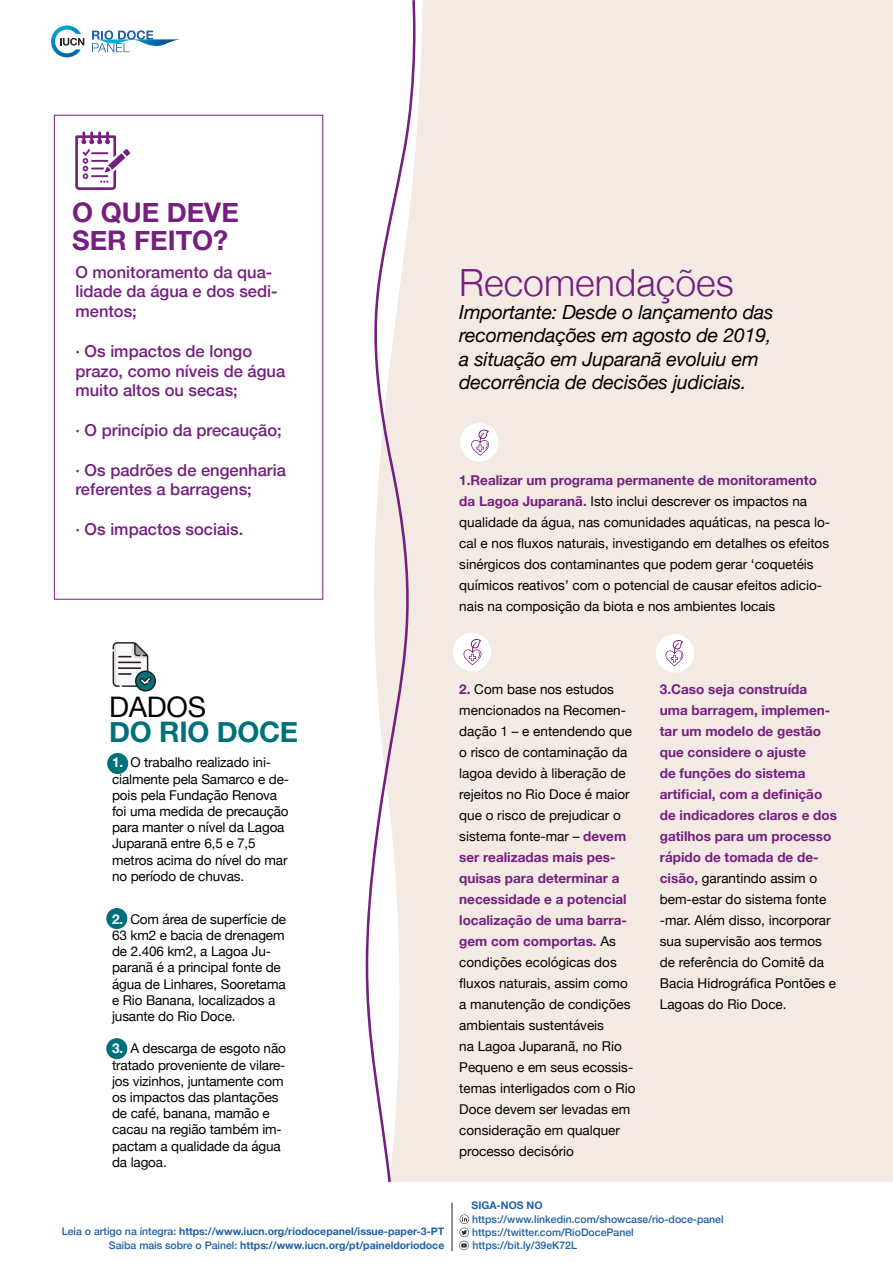
<style>
.page{position:relative;width:893px;height:1263px;background:#fff}
.page>*{position:absolute;margin:0;border:0;box-sizing:border-box;transform-origin:0 0}
.t1{font:300 37.5px "Helvetica Neue";color:#751f7f}
.t2{font:700 28.35px "Helvetica Neue";letter-spacing:-.01em;color:#00717b}
.t3{font:28.35px "Helvetica Neue";letter-spacing:-.01em;color:#000}
.t4{font:700 27px "Helvetica Neue";color:#751f7f}
.t5{font:italic 19.5px "Helvetica Neue";letter-spacing:-.01em;color:#000}
.t6{font:500 16.5px/19.8px "Helvetica Neue";color:#751f7f}
.t7{font:13.5px/21px "Helvetica Neue";color:#000}
.t8{font:700 13.5px/21px "Helvetica Neue";color:#751f7f}
.t9{font:700 10.5px "Helvetica Neue";color:#1f60a6}
.t10{font:500 10.5px "Helvetica Neue";color:#1f60a6}
.s1{font-weight:700;color:#751f7f}
.s2{font-weight:700;color:#fff}
.s3{font-weight:500}
.s4{font-weight:400;color:#000}
</style>
<div class="page">
<div style="left:419px;top:0;width:474px;height:1182px;background:#f4eae4"></div>
<svg style="left:365px;top:0;width:54px;height:1182px"></svg>
<svg style="left:113px;top:642px;width:43px;height:50px"></svg>
<hr style="left:452px;top:1202px;width:1px;height:49px;background:#231f20">
<div style="left:453px;top:633px;width:38px;height:38px;background:#fff;border-radius:50%"></div>
<div style="left:656px;top:634px;width:38px;height:38px;background:#fff;border-radius:50%"></div>
<div style="left:460px;top:423px;width:39px;height:39px;background:#fff;border-radius:50%"></div>
<img style="left:51px;top:26px;width:30px;height:31px">
<svg style="left:60px;top:38px;width:24px;height:8px"></svg>
<svg style="left:92px;top:30px;width:61px;height:22px"></svg>
<img style="left:97px;top:39px;width:83px;height:8px">
<div style="left:54px;top:115px;width:269px;height:485px;border:1px solid #751f7f"></div>
<div style="left:107px;top:753px;width:21px;height:21px;background:#00717b;border-radius:50%"></div>
<svg style="left:75px;top:131px;width:55px;height:59px"></svg>
<div style="left:106px;top:908px;width:21px;height:21px;background:#00717b;border-radius:50%"></div>
<div style="left:106px;top:1038px;width:21px;height:21px;background:#00717b;border-radius:50%"></div>
<svg style="left:463px;top:639px;width:19px;height:26px"></svg>
<svg style="left:665px;top:640px;width:19px;height:26px"></svg>
<svg style="left:471px;top:429px;width:18px;height:27px"></svg>
<svg style="left:459px;top:1214px;width:10px;height:36px"></svg>
<p class="t4" style="left:72px;top:191px;width:168px">O QUE DEVE</p>
<p class="t4" style="left:72px;top:220px;width:158px">SER FEITO?</p>
<p class="t6" style="left:75px;top:260px;width:204px">O monitoramento da qua&shy;lidade da água e dos sedi&shy;mentos;</p>
<p class="t6" style="left:75px;top:340px;width:211px">· Os impactos de longo prazo, como níveis de água muito altos ou secas;</p>
<p class="t6" style="left:75px;top:419px;width:208px">· O princípio da precaução;</p>
<p class="t6" style="left:75px;top:458px;width:212px">· Os padrões de engenharia referentes a barragens;</p>
<p class="t6" style="left:75px;top:518px;width:169px">· Os impactos sociais.</p>
<p class="t1" style="left:459px;top:252px;width:276px">Recomendações</p>
<p class="t5" style="left:459px;top:298px;width:316px">Importante: Desde o lançamento das</p>
<p class="t5" style="left:459px;top:321px;width:314px">recomendações em agosto de 2019,</p>
<p class="t5" style="left:459px;top:345px;width:301px">a situação em Juparanã evoluiu em</p>
<p class="t5" style="left:459px;top:368px;width:289px">decorrência de decisões judiciais.</p>
<p class="t7" style="left:459px;top:471px;width:372px"><span class="s1">1.Realizar um programa permanente de monitoramento da Lagoa Juparanã.</span> Isto inclui descrever os impactos na qualidade da água, nas comunidades aquáticas, na pesca lo&shy;cal e nos fluxos naturais, investigando em detalhes os efeitos sinérgicos dos contaminantes que podem gerar ‘coquetéis químicos reativos’ com o potencial de causar efeitos adicio&shy;nais na composição da biota e nos ambientes locais</p>
<p class="t3" style="left:109px;top:687px;width:98px">DADOS</p>
<p class="t2" style="left:109px;top:710px;width:190px">DO RIO DOCE</p>
<p class="t7" style="left:112px;top:755px;width:178px;line-height:16.2px"><span class="s2">1.</span> O trabalho realizado ini&shy;cialmente pela Samarco e de&shy;pois pela Fundação Renova foi uma medida de precaução para manter o nível da Lagoa<br>Juparanã entre 6,5 e 7,5 metros acima do nível do mar no período de chuvas.</p>
<p class="t7" style="left:112px;top:911px;width:176px;line-height:16.2px"><span class="s2">2.</span> Com área de superfície de<br>63 km2 e bacia de drenagem de 2.406 km2, a Lagoa Ju&shy;paranã é a principal fonte de água de Linhares, Sooretama e Rio Banana, localizados a jusante do Rio Doce.</p>
<p class="t7" style="left:112px;top:1041px;width:175px;line-height:16.2px"><span class="s2">3.</span> A descarga de esgoto não tratado proveniente de vilare&shy;jos vizinhos, juntamente com os impactos das plantações de café, banana, mamão e cacau na região também im&shy;pactam a qualidade da água da lagoa.</p>
<p class="t9" style="left:62px;top:1223px;width:384px"><span class="s3">Leia o artigo na íntegra:</span> https://www.iucn.org/riodocepanel/issue-paper-3-PT</p>
<p class="t9" style="left:109px;top:1237px;width:337px"><span class="s3">Saiba mais sobre o Painel:</span> https://www.iucn.org/pt/paineldoriodoce</p>
<p class="t7" style="left:459px;top:679px;width:178px"><span class="s1">2.</span> Com base nos estudos mencionados na Recomen&shy;dação 1 – e entendendo que o risco de contaminação da lagoa devido à liberação de rejeitos no Rio Doce é maior que o risco de prejudicar o sistema fonte-mar – <span class="s1">devem ser realizadas mais pes&shy;quisas para determinar a necessidade e a potencial localização de uma barra&shy;gem com comportas.</span> As condições ecológicas dos fluxos naturais, assim como a manutenção de condições ambientais sustentáveis<br>na Lagoa Juparanã, no Rio<br>Pequeno e em seus ecossis&shy;temas interligados com o Rio<br>Doce devem ser levadas em consideração em qualquer processo decisório</p>
<p class="t8" style="left:660px;top:679px;width:179px">3.Caso seja construída uma barragem, implemen&shy;tar um modelo de gestão que considere o ajuste<br>de funções do sistema artificial, com a definição de indicadores claros e dos gatilhos para um processo rápido de tomada de de&shy;cisão, <span class="s4">garantindo assim o bem-estar do sistema fonte -mar. Além disso, incorporar sua supervisão aos termos de referência do Comitê da<br>Bacia Hidrográfica Pontões e<br>Lagoas do Rio Doce.</span></p>
<p class="t9" style="left:472px;top:1197px;width:72px">SIGA-NOS NO</p>
<p class="t10" style="left:472px;top:1210px;width:253px">https://www.linkedin.com/showcase/rio-doce-panel</p>
<p class="t10" style="left:472px;top:1224px;width:163px">https://twitter.com/RioDocePanel</p>
<p class="t10" style="left:472px;top:1237px;width:106px">https://bit.ly/39eK72L</p>
</div>
